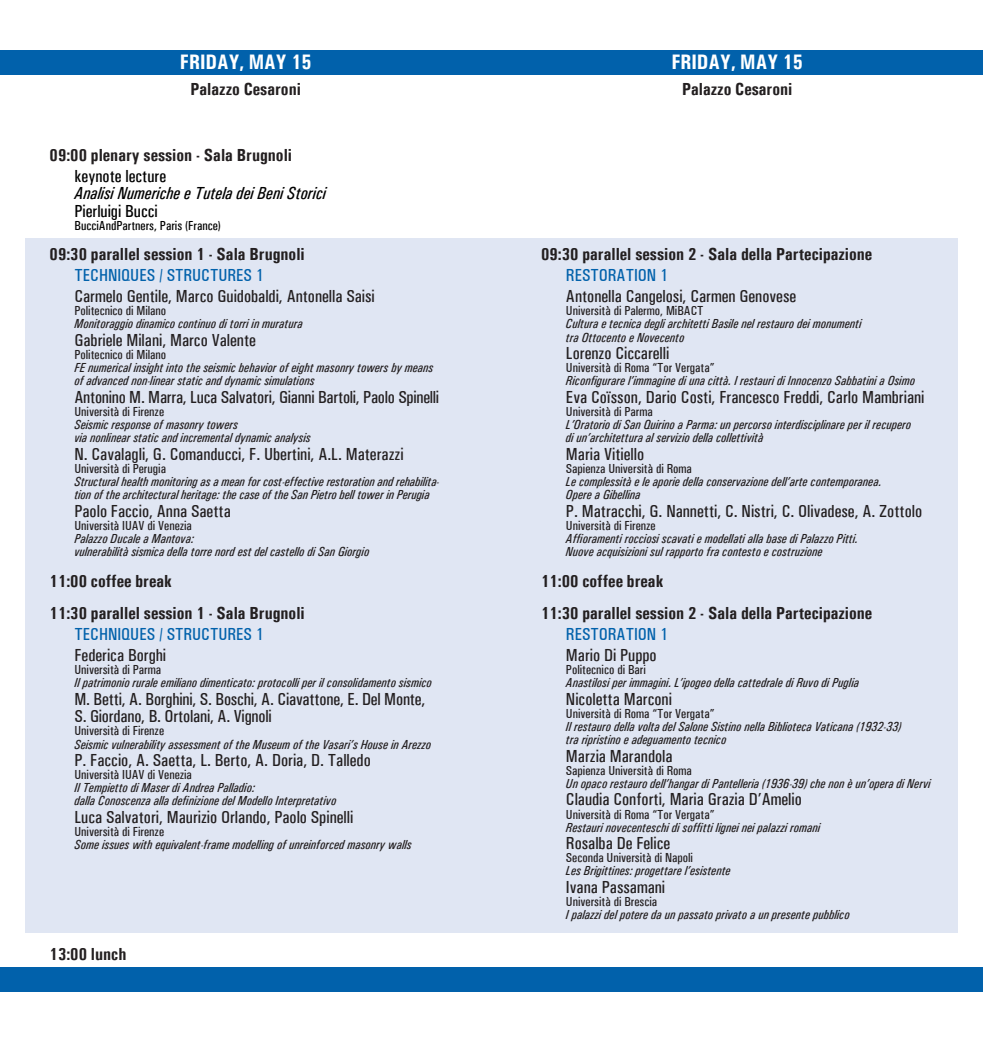
<style>
.page{position:relative;width:983px;height:1042px;background:#fff}
.page>*{position:absolute;margin:0;border:0;box-sizing:border-box;transform-origin:0 0}
.t1{font:700 condensed 21px "Univers";color:#fff}
.t2{font:500 condensed 17.5px/17.5px "Univers";color:#231f20}
.t3{font:700 condensed 17.5px/31.5px "Univers";color:#231f20}
.t4{font:500 condensed 17.5px "Univers";color:#0161ab}
.t5{font:italic 500 condensed 17.5px "Univers";color:#000}
.t6{font:500 condensed 17.5px "Univers";color:#000}
.t7{font:italic 500 condensed 13.12px/13.1px "Univers";color:#231f20}
.t8{font:500 condensed 13.12px "Univers";color:#231f20}
.t9{font:500 condensed 13.12px "Univers";color:#000}
</style>
<div class="page">
<div style="left:0;top:50px;width:491px;height:24px;background:#0161ab"></div>
<div style="left:0;top:967px;width:491px;height:25px;background:#0161ab"></div>
<div style="left:491px;top:50px;width:491px;height:24px;background:#0161ab"></div>
<div style="left:491px;top:967px;width:491px;height:25px;background:#0161ab"></div>
<div style="left:25px;top:238px;width:466px;height:695px;background:#e0e6f3"></div>
<div style="left:491px;top:238px;width:466px;height:695px;background:#e0e6f3"></div>
<h1 class="t1" style="left:180px;top:49px;width:133px">FRIDAY, MAY 15</h1>
<h2 class="t3" style="left:190px;top:73px;width:112px">Palazzo Cesaroni</h2>
<h2 class="t3" style="left:50px;top:139px;width:244px">09:00 plenary session - Sala Brugnoli</h2>
<h2 class="t6" style="left:74px;top:166px;width:93px">keynote lecture</h2>
<h2 class="t5" style="left:74px;top:183px;width:253px">Analisi Numeriche e Tutela dei Beni Storici</h2>
<h2 class="t6" style="left:74px;top:201px;width:85px">Pierluigi Bucci</h2>
<p class="t9" style="left:74px;top:218px;width:148px">BucciAndPartners, Paris (France)</p>
<h2 class="t3" style="left:50px;top:238px;width:256px">09:30 parallel session 1 - Sala Brugnoli</h2>
<h2 class="t4" style="left:74px;top:265px;width:191px">TECHNIQUES / STRUCTURES 1</h2>
<h2 class="t2" style="left:74px;top:287px;width:302px">Carmelo Gentile, Marco Guidobaldi, Antonella Saisi</h2>
<p class="t8" style="left:74px;top:303px;width:93px">Politecnico di Milano</p>
<p class="t7" style="left:74px;top:317px;width:230px">Monitoraggio dinamico continuo di torri in muratura</p>
<h2 class="t2" style="left:74px;top:331px;width:183px">Gabriele Milani, Marco Valente</h2>
<p class="t8" style="left:74px;top:347px;width:93px">Politecnico di Milano</p>
<p class="t7" style="left:74px;top:361px;width:360px">FE numerical insight into the seismic behavior of eight masonry towers by means of advanced non-linear static and dynamic simulations</p>
<h2 class="t2" style="left:74px;top:388px;width:366px">Antonino M. Marra, Luca Salvatori, Gianni Bartoli, Paolo Spinelli</h2>
<p class="t8" style="left:74px;top:404px;width:91px">Università di Firenze</p>
<p class="t7" style="left:74px;top:418px;width:238px">Seismic response of masonry towers<br>via nonlinear static and incremental dynamic analysis</p>
<h2 class="t2" style="left:74px;top:445px;width:330px">N. Cavalagli, G. Comanducci, F. Ubertini, A.L. Materazzi</h2>
<p class="t8" style="left:74px;top:461px;width:93px">Università di Perugia</p>
<p class="t7" style="left:74px;top:475px;width:366px">Structural health monitoring as a mean for cost-effective restoration and rehabilita&shy;tion of the architectural heritage: the case of the San Pietro bell tower in Perugia</p>
<h2 class="t2" style="left:74px;top:502px;width:158px">Paolo Faccio, Anna Saetta</h2>
<p class="t8" style="left:74px;top:517px;width:119px">Università IUAV di Venezia</p>
<p class="t7" style="left:74px;top:532px;width:296px">Palazzo Ducale a Mantova:<br>vulnerabilità sismica della torre nord est del castello di San Giorgio</p>
<h2 class="t3" style="left:50px;top:565px;width:256px">11:00 coffee break<br>11:30 parallel session 1 - Sala Brugnoli</h2>
<h2 class="t4" style="left:74px;top:624px;width:191px">TECHNIQUES / STRUCTURES 1</h2>
<h2 class="t2" style="left:74px;top:646px;width:93px">Federica Borghi</h2>
<p class="t8" style="left:74px;top:662px;width:88px">Università di Parma</p>
<p class="t7" style="left:74px;top:676px;width:359px">Il patrimonio rurale emiliano dimenticato: protocolli per il consolidamento sismico</p>
<h2 class="t2" style="left:74px;top:690px;width:352px">M. Betti, A. Borghini, S. Boschi, A. Ciavattone, E. Del Monte,<br>S. Giordano, B. Ortolani, A. Vignoli</h2>
<p class="t8" style="left:74px;top:723px;width:91px">Università di Firenze</p>
<p class="t7" style="left:74px;top:737px;width:358px">Seismic vulnerability assessment of the Museum of the Vasari’s House in Arezzo</p>
<h2 class="t2" style="left:74px;top:751px;width:298px">P. Faccio, A. Saetta, L. Berto, A. Doria, D. Talledo</h2>
<p class="t8" style="left:74px;top:767px;width:119px">Università IUAV di Venezia</p>
<p class="t7" style="left:74px;top:781px;width:263px">Il Tempietto di Maser di Andrea Palladio:<br>dalla Conoscenza alla definizione del Modello Interpretativo</p>
<h2 class="t2" style="left:74px;top:808px;width:280px">Luca Salvatori, Maurizio Orlando, Paolo Spinelli</h2>
<p class="t8" style="left:74px;top:824px;width:91px">Università di Firenze</p>
<p class="t7" style="left:74px;top:838px;width:338px">Some issues with equivalent-frame modelling of unreinforced masonry walls</p>
<h2 class="t3" style="left:50px;top:938px;width:78px">13:00 lunch</h2>
<h1 class="t1" style="left:671px;top:49px;width:133px">FRIDAY, MAY 15</h1>
<h2 class="t3" style="left:681px;top:73px;width:112px">Palazzo Cesaroni</h2>
<h2 class="t3" style="left:541px;top:238px;width:332px">09:30 parallel session 2 - Sala della Partecipazione</h2>
<h2 class="t4" style="left:566px;top:265px;width:104px">RESTORATION 1</h2>
<h2 class="t2" style="left:566px;top:287px;width:232px">Antonella Cangelosi, Carmen Genovese</h2>
<p class="t8" style="left:566px;top:303px;width:139px">Università di Palermo, MiBACT</p>
<p class="t7" style="left:566px;top:317px;width:297px">Cultura e tecnica degli architetti Basile nel restauro dei monumenti tra Ottocento e Novecento</p>
<h2 class="t2" style="left:566px;top:344px;width:105px">Lorenzo Ciccarelli</h2>
<p class="t8" style="left:566px;top:360px;width:150px">Università di Roma “Tor Vergata”</p>
<p class="t7" style="left:566px;top:374px;width:350px">Riconfigurare l’immagine di una città. I restauri di Innocenzo Sabbatini a Osimo</p>
<h2 class="t2" style="left:566px;top:388px;width:360px">Eva Coïsson, Dario Costi, Francesco Freddi, Carlo Mambriani</h2>
<p class="t8" style="left:566px;top:404px;width:88px">Università di Parma</p>
<p class="t7" style="left:566px;top:418px;width:346px">L’Oratorio di San Quirino a Parma: un percorso interdisciplinare per il recupero di un’architettura al servizio della collettività</p>
<h2 class="t2" style="left:566px;top:445px;width:80px">Maria Vitiello</h2>
<p class="t8" style="left:566px;top:461px;width:127px">Sapienza Università di Roma</p>
<p class="t7" style="left:566px;top:475px;width:317px">Le complessità e le aporie della conservazione dell’arte contemporanea.<br>Opere a Gibellina</p>
<h2 class="t2" style="left:566px;top:502px;width:357px">P. Matracchi, G. Nannetti, C. Nistri, C. Olivadese, A. Zottolo</h2>
<p class="t8" style="left:566px;top:517px;width:91px">Università di Firenze</p>
<p class="t7" style="left:566px;top:532px;width:293px">Affioramenti rocciosi scavati e modellati alla base di Palazzo Pitti.<br>Nuove acquisizioni sul rapporto fra contesto e costruzione</p>
<h2 class="t3" style="left:541px;top:565px;width:332px">11:00 coffee break<br>11:30 parallel session 2 - Sala della Partecipazione</h2>
<h2 class="t4" style="left:566px;top:624px;width:104px">RESTORATION 1</h2>
<h2 class="t2" style="left:566px;top:646px;width:92px">Mario Di Puppo</h2>
<p class="t8" style="left:566px;top:662px;width:81px">Politecnico di Bari</p>
<p class="t7" style="left:566px;top:676px;width:294px">Anastilosi per immagini. L’ipogeo della cattedrale di Ruvo di Puglia</p>
<h2 class="t2" style="left:566px;top:690px;width:107px">Nicoletta Marconi</h2>
<p class="t8" style="left:566px;top:706px;width:150px">Università di Roma “Tor Vergata”</p>
<p class="t7" style="left:566px;top:720px;width:337px">Il restauro della volta del Salone Sistino nella Biblioteca Vaticana (1932-33) tra ripristino e adeguamento tecnico</p>
<h2 class="t2" style="left:566px;top:747px;width:108px">Marzia Marandola</h2>
<p class="t8" style="left:566px;top:762px;width:127px">Sapienza Università di Roma</p>
<p class="t7" style="left:566px;top:777px;width:366px">Un opaco restauro dell’hangar di Pantelleria (1936-39) che non è un’opera di Nervi</p>
<h2 class="t2" style="left:566px;top:791px;width:237px">Claudia Conforti, Maria Grazia D’Amelio</h2>
<p class="t8" style="left:566px;top:806px;width:150px">Università di Roma “Tor Vergata”</p>
<p class="t7" style="left:566px;top:820px;width:255px">Restauri novecenteschi di soffitti lignei nei palazzi romani</p>
<h2 class="t2" style="left:566px;top:834px;width:106px">Rosalba De Felice</h2>
<p class="t8" style="left:566px;top:850px;width:128px">Seconda Università di Napoli</p>
<p class="t7" style="left:566px;top:864px;width:166px">Les Brigittines: progettare l’esistente</p>
<h2 class="t2" style="left:566px;top:878px;width:101px">Ivana Passamani</h2>
<p class="t8" style="left:566px;top:894px;width:93px">Università di Brescia</p>
<p class="t7" style="left:566px;top:908px;width:285px">I palazzi del potere da un passato privato a un presente pubblico</p>
</div>
